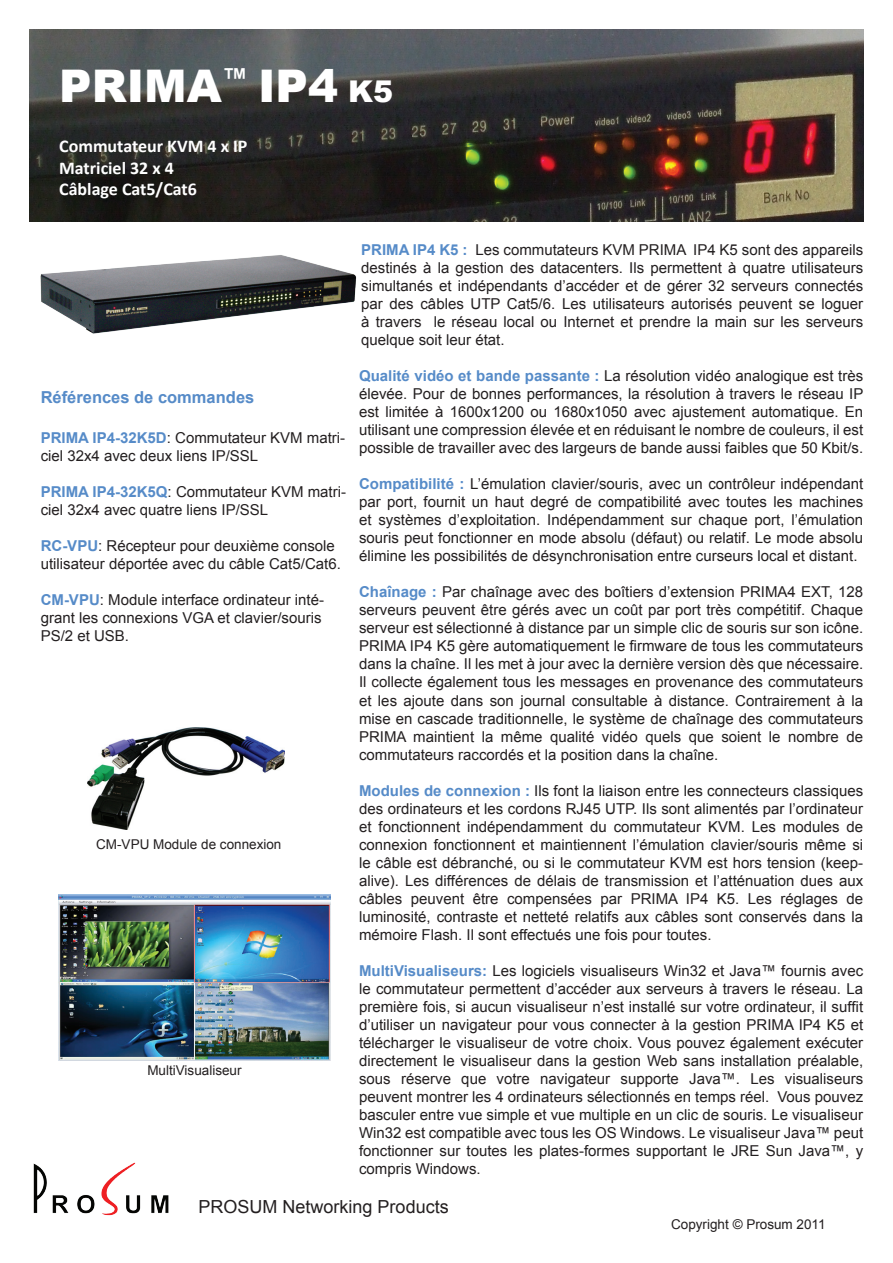
<style>
.page{position:relative;width:893px;height:1263px;background:#fff}
.page>*{position:absolute;margin:0;border:0;box-sizing:border-box;transform-origin:0 0}
.t1{font:900 45px "Arial";color:#fff}
.t2{font:700 18px/21.6px "Calibri";color:#fff}
.t3{font:18px "Arial";color:#231f20}
.t4{font:700 16.5px "Arial";color:#568bc8}
.t5{font:15px/18px "Arial";color:#231f20;text-align:justify}
.t6{font:13.5px "Arial";color:#231f20}
.s1{font-size:30px}
.s2{font-weight:700;color:#568bc8}
</style>
<div class="page">
<img style="left:30px;top:30px;width:833px;height:192px">
<img style="left:87px;top:727px;width:198px;height:102px">
<img style="left:59px;top:895px;width:271px;height:165px">
<img style="left:33px;top:1162px;width:136px;height:54px">
<img style="left:40px;top:255px;width:317px;height:79px">
<h1 class="t1" style="left:59px;top:53px;width:335px">PRIMA<sup>™</sup> IP4 <span class="s1">K5</span></h1>
<p class="t2" style="left:59px;top:135px;width:190px">Commutateur KVM 4 x IP<br>Matriciel 32 x 4<br>Câblage Cat5/Cat6</p>
<p class="t4" style="left:41px;top:387px;width:215px">Références de commandes</p>
<p class="t5" style="left:41px;top:429px;width:306px"><span class="s2">PRIMA IP4-32K5D</span>: Commutateur KVM matri&shy;ciel 32x4 avec deux liens IP/SSL</p>
<p class="t5" style="left:41px;top:483px;width:307px"><span class="s2">PRIMA IP4-32K5Q</span>: Commutateur KVM matri&shy;ciel 32x4 avec quatre liens IP/SSL</p>
<p class="t5" style="left:41px;top:537px;width:302px"><span class="s2">RC-VPU</span>: Récepteur pour deuxième console utilisateur déportée avec du câble Cat5/Cat6.</p>
<p class="t5" style="left:41px;top:591px;width:285px;text-align:left"><span class="s2">CM-VPU</span>: Module interface ordinateur inté&shy;grant les connexions VGA et clavier/souris<br>PS/2 et USB.</p>
<p class="t6" style="left:96px;top:835px;width:187px">CM-VPU Module de connexion</p>
<p class="t6" style="left:147px;top:1061px;width:96px">MultiVisualiseur</p>
<p class="t5" style="left:361px;top:241px;width:503px"><span class="s2">PRIMA IP4 K5 :</span> Les commutateurs KVM PRIMA IP4 K5 sont des appareils destinés à la gestion des datacenters. Ils permettent à quatre utilisateurs simultanés et indépendants d’accéder et de gérer 32 serveurs connectés par des câbles UTP Cat5/6. Les utilisateurs autorisés peuvent se loguer à travers le réseau local ou Internet et prendre la main sur les serveurs quelque soit leur état.</p>
<p class="t5" style="left:359px;top:367px;width:506px"><span class="s2">Qualité vidéo et bande passante :</span> La résolution vidéo analogique est très élevée. Pour de bonnes performances, la résolution à travers le réseau IP est limitée à 1600x1200 ou 1680x1050 avec ajustement automatique. En utilisant une compression élevée et en réduisant le nombre de couleurs, il est possible de travailler avec des largeurs de bande aussi faibles que 50 Kbit/s.</p>
<p class="t5" style="left:359px;top:475px;width:506px"><span class="s2">Compatibilité :</span> L’émulation clavier/souris, avec un contrôleur indépendant par port, fournit un haut degré de compatibilité avec toutes les machines et systèmes d’exploitation. Indépendamment sur chaque port, l’émulation souris peut fonctionner en mode absolu (défaut) ou relatif. Le mode absolu élimine les possibilités de désynchronisation entre curseurs local et distant.</p>
<p class="t5" style="left:359px;top:583px;width:506px"><span class="s2">Chaînage :</span> Par chaînage avec des boîtiers d’extension PRIMA4 EXT, 128 serveurs peuvent être gérés avec un coût par port très compétitif. Chaque serveur est sélectionné à distance par un simple clic de souris sur son icône.<br>PRIMA IP4 K5 gère automatiquement le firmware de tous les commutateurs dans la chaîne. Il les met à jour avec la dernière version dès que nécessaire.<br>Il collecte également tous les messages en provenance des commutateurs et les ajoute dans son journal consultable à distance. Contrairement à la mise en cascade traditionnelle, le système de chaînage des commutateurs PRIMA maintient la même qualité vidéo quels que soient le nombre de commutateurs raccordés et la position dans la chaîne.</p>
<p class="t5" style="left:359px;top:781px;width:506px"><span class="s2">Modules de connexion :</span> Ils font la liaison entre les connecteurs classiques des ordinateurs et les cordons RJ45 UTP. Ils sont alimentés par l’ordinateur et fonctionnent indépendamment du commutateur KVM. Les modules de connexion fonctionnent et maintiennent l’émulation clavier/souris même si le câble est débranché, ou si le commutateur KVM est hors tension (keep&shy;alive). Les différences de délais de transmission et l’atténuation dues aux câbles peuvent être compensées par PRIMA IP4 K5. Les réglages de luminosité, contraste et netteté relatifs aux câbles sont conservés dans la mémoire Flash. Il sont effectués une fois pour toutes.</p>
<p class="t5" style="left:359px;top:961px;width:506px"><span class="s2">MultiVisualiseurs:</span> Les logiciels visualiseurs Win32 et Java™ fournis avec le commutateur permettent d’accéder aux serveurs à travers le réseau. La première fois, si aucun visualiseur n’est installé sur votre ordinateur, il suffit d’utiliser un navigateur pour vous connecter à la gestion PRIMA IP4 K5 et télécharger le visualiseur de votre choix. Vous pouvez également exécuter directement le visualiseur dans la gestion Web sans installation préalable, sous réserve que votre navigateur supporte Java™. Les visualiseurs peuvent montrer les 4 ordinateurs sélectionnés en temps réel. Vous pouvez basculer entre vue simple et vue multiple en un clic de souris. Le visualiseur Win32 est compatible avec tous les OS Windows. Le visualiseur Java™ peut fonctionner sur toutes les plates-formes supportant le JRE Sun Java™, y compris Windows.</p>
<p class="t3" style="left:199px;top:1195px;width:252px">PROSUM Networking Products</p>
<p class="t6" style="left:671px;top:1215px;width:156px">Copyright © Prosum 2011</p>
</div>
